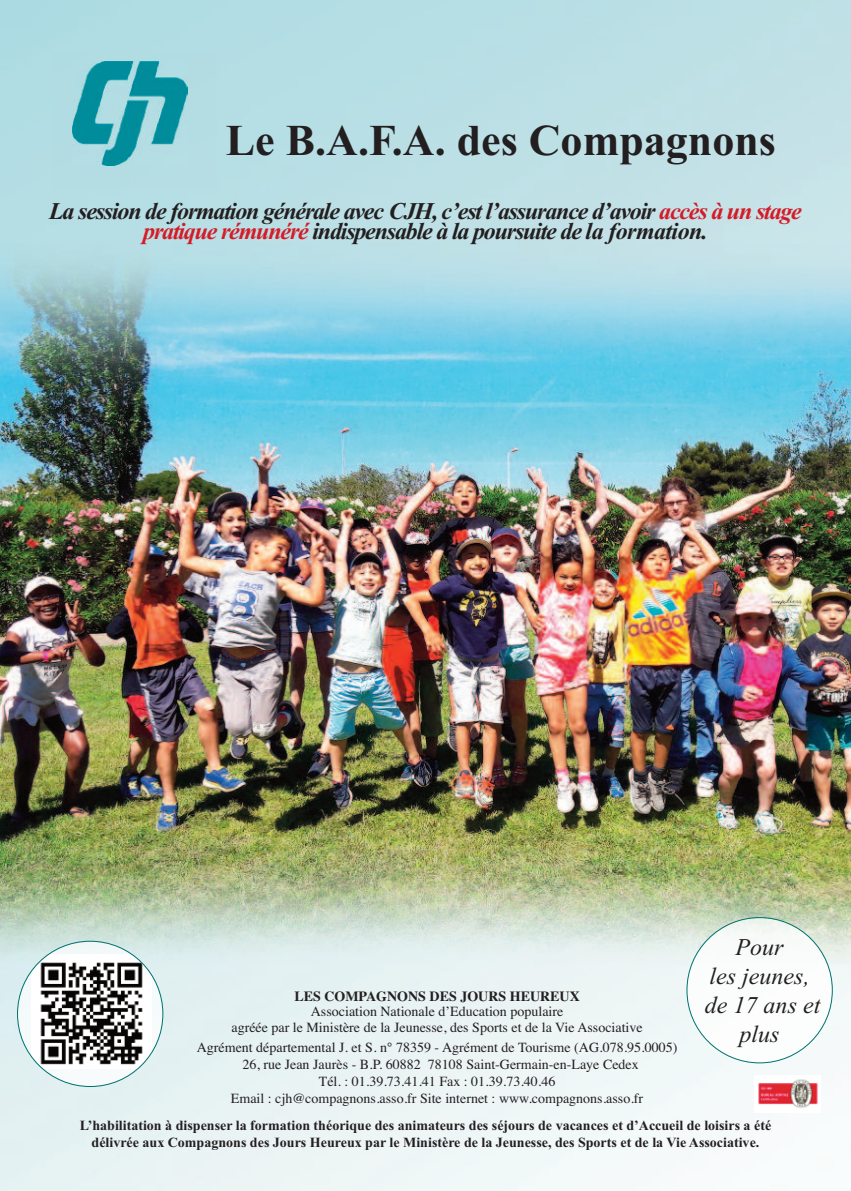
<style>
.page{position:relative;width:851px;height:1191px;background:#fff}
.page>*{position:absolute;margin:0;border:0;box-sizing:border-box;transform-origin:0 0}
.t1{font:700 44px "Times New Roman";color:#231f20}
.t2{font:italic 700 24px/20px "Times New Roman";letter-spacing:-.05em;color:#231f20;text-align:center}
.t3{font:italic 24px/28.8px "Times New Roman";color:#231f20;text-align:center}
.t4{font:14px/16.8px "Times";color:#231f20;text-align:center}
.t5{font:700 14px/16.8px "Times New Roman";color:#231f20;text-align:center}
.t6{font:700 14px "Times";color:#231f20}
.s1{color:#d51b28}
</style>
<div class="page">
<img style="left:0;top:0;width:850px;height:1191px">
<img style="left:687px;top:918px;width:144px;height:144px">
<div style="left:53px;top:52px;width:164px;height:136px;background:#b3dde3"></div>
<img style="left:73px;top:62px;width:114px;height:103px">
<img style="left:18px;top:941px;width:144px;height:145px">
<img style="left:31px;top:954px;width:120px;height:114px">
<img style="left:754px;top:1075px;width:66px;height:37px">
<h1 class="t1" style="left:226px;top:114px;width:551px">Le B.A.F.A. des Compagnons</h1>
<h2 class="t2" style="left:49px;top:200px;width:754px">La session de formation générale avec CJH, c’est l’assurance d’avoir <span class="s1">accès à un stage pratique rémunéré</span> indispensable à la poursuite de la formation.</h2>
<p class="t6" style="left:294px;top:988px;width:287px">LES COMPAGNONS DES JOURS HEUREUX</p>
<p class="t4" style="left:231px;top:1002px;width:412px">Association Nationale d’Education populaire<br>agréée par le Ministère de la Jeunesse, des Sports et de la Vie Associative</p>
<p class="t4" style="left:197px;top:1039px;width:482px">Agrément départemental J. et S. n° 78359 - Agrément de Tourisme (AG.078.95.0005)<br>26, rue Jean Jaurès - B.P. 60882 78108 Saint-Germain-en-Laye Cedex<br>Tél. : 01.39.73.41.41 Fax : 01.39.73.40.46<br>Email : cjh@compagnons.asso.fr Site internet : www.compagnons.asso.fr</p>
<h2 class="t3" style="left:704px;top:932px;width:117px">Pour<br>les jeunes, de 17 ans et plus</h2>
<p class="t5" style="left:80px;top:1116px;width:693px">L’habilitation à dispenser la formation théorique des animateurs des séjours de vacances et d’Accueil de loisirs a été délivrée aux Compagnons des Jours Heureux par le Ministère de la Jeunesse, des Sports et de la Vie Associative.</p>
</div>
